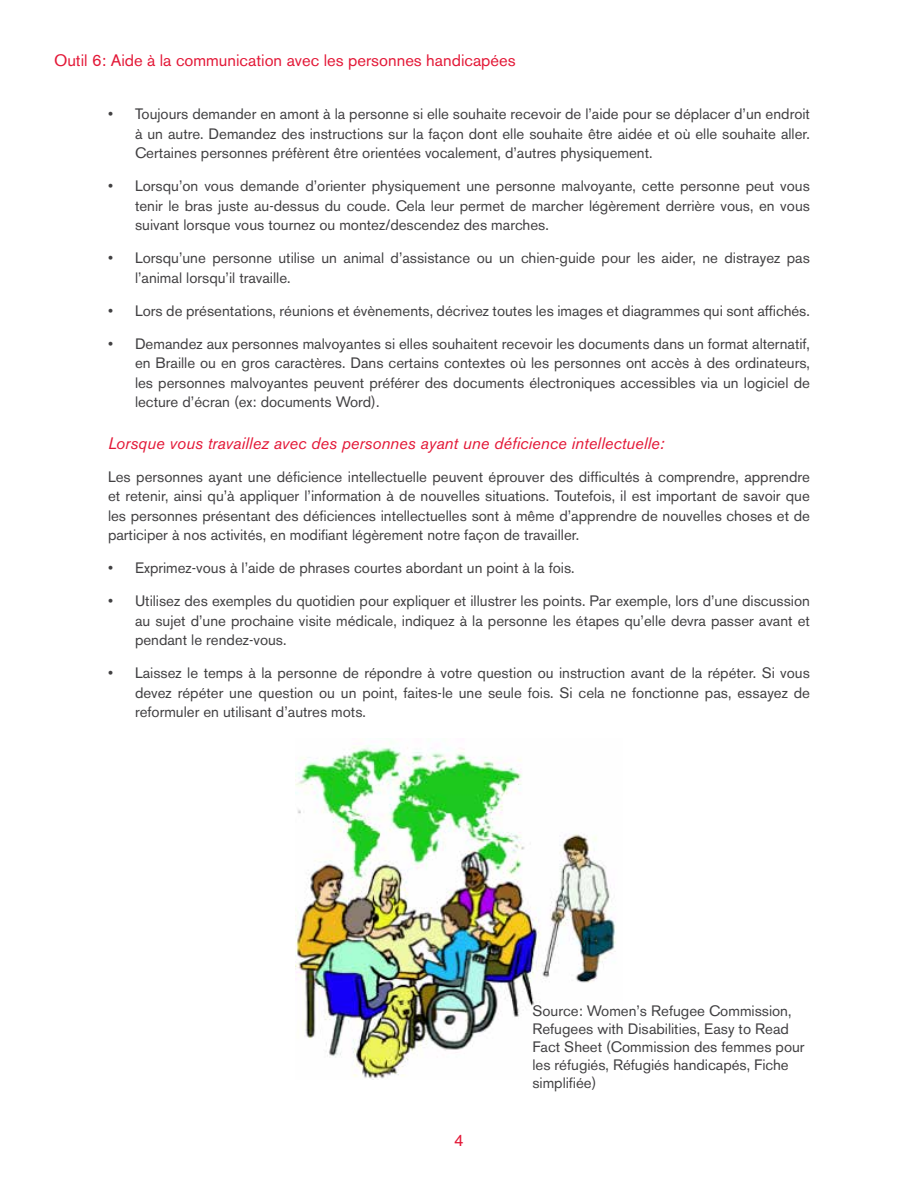
<style>
.page{position:relative;width:918px;height:1188px;background:#fff}
.page>*{position:absolute;margin:0;border:0;box-sizing:border-box;transform-origin:0 0}
.Head_3{font:italic 16.5px "Akzidenz Grotesk BE";color:#e31837}
.t1{font:16.5px "Akzidenz Grotesk BE";color:#e31837}
.Photo_caption{font:15px/19.5px "Akzidenz Grotesk BE";color:#414042;text-align:justify}
</style>
<div class="page">
<img style="left:296px;top:745px;width:320px;height:335px">
<p class="t1" style="left:54px;top:51px;width:463px">Outil 6: Aide à la communication avec les personnes handicapées</p>
<p class="Photo_caption" style="left:135px;top:104px;width:677px;text-indent:-27px">• Toujours demander en amont à la personne si elle souhaite recevoir de l’aide pour se déplacer d’un endroit à un autre. Demandez des instructions sur la façon dont elle souhaite être aidée et où elle souhaite aller.<br>Certaines personnes préfèrent être orientées vocalement, d’autres physiquement.</p>
<p class="Photo_caption" style="left:135px;top:176px;width:677px;text-indent:-27px">• Lorsqu’on vous demande d’orienter physiquement une personne malvoyante, cette personne peut vous tenir le bras juste au-dessus du coude. Cela leur permet de marcher légèrement derrière vous, en vous suivant lorsque vous tournez ou montez/descendez des marches.</p>
<p class="Photo_caption" style="left:135px;top:248px;width:676px;text-indent:-27px">• Lorsqu’une personne utilise un animal d’assistance ou un chien-guide pour les aider, ne distrayez pas l’animal lorsqu’il travaille.</p>
<p class="Photo_caption" style="left:108px;top:301px;width:703px">• Lors de présentations, réunions et évènements, décrivez toutes les images et diagrammes qui sont affichés.</p>
<p class="Photo_caption" style="left:135px;top:334px;width:677px;text-indent:-27px">• Demandez aux personnes malvoyantes si elles souhaitent recevoir les documents dans un format alternatif, en Braille ou en gros caractères. Dans certains contextes où les personnes ont accès à des ordinateurs, les personnes malvoyantes peuvent préférer des documents électroniques accessibles via un logiciel de lecture d’écran (ex: documents Word).</p>
<p class="Head_3" style="left:108px;top:433px;width:558px">Lorsque vous travaillez avec des personnes ayant une déficience intellectuelle:</p>
<p class="Photo_caption" style="left:108px;top:467px;width:703px">Les personnes ayant une déficience intellectuelle peuvent éprouver des difficultés à comprendre, apprendre et retenir, ainsi qu’à appliquer l’information à de nouvelles situations. Toutefois, il est important de savoir que les personnes présentant des déficiences intellectuelles sont à même d’apprendre de nouvelles choses et de participer à nos activités, en modifiant légèrement notre façon de travailler.</p>
<p class="Photo_caption" style="left:108px;top:558px;width:468px">• Exprimez-vous à l’aide de phrases courtes abordant un point à la fois.</p>
<p class="Photo_caption" style="left:135px;top:591px;width:677px;text-indent:-27px">• Utilisez des exemples du quotidien pour expliquer et illustrer les points. Par exemple, lors d’une discussion au sujet d’une prochaine visite médicale, indiquez à la personne les étapes qu’elle devra passer avant et pendant le rendez-vous.</p>
<p class="Photo_caption" style="left:135px;top:663px;width:677px;text-indent:-27px">• Laissez le temps à la personne de répondre à votre question ou instruction avant de la répéter. Si vous devez répéter une question ou un point, faites-le une seule fois. Si cela ne fonctionne pas, essayez de reformuler en utilisant d’autres mots.</p>
<p class="t1" style="left:454px;top:1131px;width:11px">4</p>
<p class="Photo_caption" style="left:532px;top:1001px;width:274px;line-height:18px;text-align:left">Source: Women’s Refugee Commission, Refugees with Disabilities, Easy to Read Fact Sheet (Commission des femmes pour les réfugiés, Réfugiés handicapés, Fiche simplifiée)</p>
</div>
